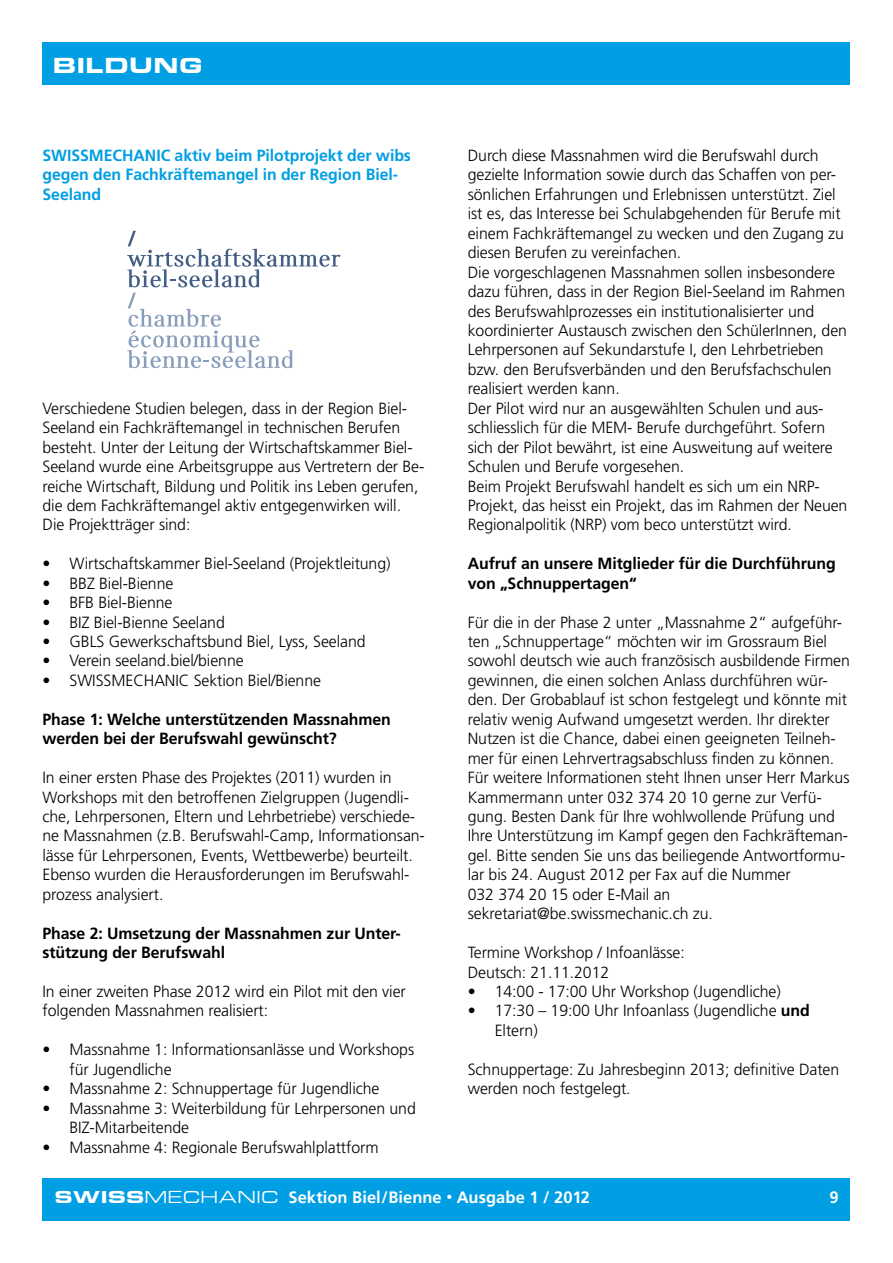
<style>
.page{position:relative;width:893px;height:1263px;background:#fff}
.page>*{position:absolute;margin:0;border:0;box-sizing:border-box;transform-origin:0 0}
.t1{font:700 22.5px "Eurostile MN Extended";letter-spacing:.06em;color:#fff;scale:1.05 1}
.t2{font:700 16.5px "Frutiger";color:#fff}
.t3{font:300 16.2px/19.5px "Frutiger";letter-spacing:-.005em;color:#000}
.t4{font:700 16.2px/19.5px "Frutiger";letter-spacing:-.005em;color:#000}
.t5{font:700 16.2px/19.5px "Frutiger";letter-spacing:-.005em;color:#009ee3}
.s1{font-weight:700}
.s2{font-family:"Eurostile MN Extended";font-size:18px}
.s3{font-family:"Eurostile MN Extended";font-weight:400;font-size:18px}
.s4{font-size:12px}
</style>
<div class="page">
<div style="left:43px;top:43px;width:807px;height:42px;background:#009ee3"></div>
<div style="left:43px;top:1178px;width:807px;height:42px;background:#009ee3"></div>
<svg style="left:127px;top:231px;width:214px;height:56px"></svg>
<svg style="left:127px;top:293px;width:165px;height:75px"></svg>
<h1 class="t1" style="left:53px;top:53px;width:143px">BILDUNG</h1>
<p class="t5" style="left:43px;top:146px;width:370px">SWISSMECHANIC aktiv beim Pilotprojekt der wibs gegen den Fachkräftemangel in der Region Biel-<br>Seeland</p>
<p class="t3" style="left:43px;top:399px;width:383px">Verschiedene Studien belegen, dass in der Region Biel-Seeland ein Fachkräftemangel in technischen Berufen besteht. Unter der Leitung der Wirtschaftskammer Biel-Seeland wurde eine Arbeitsgruppe aus Vertretern der Be&shy;reiche Wirtschaft, Bildung und Politik ins Leben gerufen, die dem Fachkräftemangel aktiv entgegenwirken will.<br>Die Projektträger sind:</p>
<p class="t3" style="left:43px;top:554px;width:350px">• Wirtschaftskammer Biel-Seeland (Projektleitung)</p>
<p class="t3" style="left:43px;top:574px;width:132px">• BBZ Biel-Bienne</p>
<p class="t3" style="left:43px;top:593px;width:131px">• BFB Biel-Bienne</p>
<p class="t3" style="left:43px;top:612px;width:184px">• BIZ Biel-Bienne Seeland</p>
<p class="t3" style="left:43px;top:632px;width:325px">• GBLS Gewerkschaftsbund Biel, Lyss, Seeland</p>
<p class="t3" style="left:43px;top:651px;width:203px">• Verein seeland.biel/bienne</p>
<p class="t3" style="left:43px;top:671px;width:280px">• SWISSMECHANIC Sektion Biel/Bienne</p>
<p class="t4" style="left:43px;top:709px;width:350px">Phase 1: Welche unterstützenden Massnahmen werden bei der Berufswahl gewünscht?</p>
<p class="t3" style="left:43px;top:768px;width:384px">In einer ersten Phase des Projektes (2011) wurden in Workshops mit den betroffenen Zielgruppen (Jugendli&shy;che, Lehrpersonen, Eltern und Lehrbetriebe) verschiede&shy;ne Massnahmen (z.B. Berufswahl-Camp, Informationsan&shy;lässe für Lehrpersonen, Events, Wettbewerbe) beurteilt.<br>Ebenso wurden die Herausforderungen im Berufswahl&shy;prozess analysiert.</p>
<p class="t4" style="left:43px;top:923px;width:360px">Phase 2: Umsetzung der Massnahmen zur Unter&shy;stützung der Berufswahl</p>
<p class="t3" style="left:43px;top:982px;width:365px">In einer zweiten Phase 2012 wird ein Pilot mit den vier folgenden Massnahmen realisiert:</p>
<p class="t3" style="left:70px;top:1040px;width:346px;text-indent:-27px">• Massnahme 1: Informationsanlässe und Workshops für Jugendliche</p>
<p class="t3" style="left:43px;top:1079px;width:338px">• Massnahme 2: Schnuppertage für Jugendliche</p>
<p class="t3" style="left:70px;top:1098px;width:348px;text-indent:-27px">• Massnahme 3: Weiterbildung für Lehrpersonen und<br>BIZ-Mitarbeitende</p>
<p class="t3" style="left:43px;top:1137px;width:338px">• Massnahme 4: Regionale Berufswahlplattform</p>
<p class="t3" style="left:468px;top:146px;width:381px">Durch diese Massnahmen wird die Berufswahl durch gezielte Information sowie durch das Schaffen von per&shy;sönlichen Erfahrungen und Erlebnissen unterstützt. Ziel ist es, das Interesse bei Schulabgehenden für Berufe mit einem Fachkräftemangel zu wecken und den Zugang zu diesen Berufen zu vereinfachen.<br>Die vorgeschlagenen Massnahmen sollen insbesondere dazu führen, dass in der Region Biel-Seeland im Rahmen des Berufswahlprozesses ein institutionalisierter und koordinierter Austausch zwischen den SchülerInnen, den Lehrpersonen auf Sekundarstufe I, den Lehrbetrieben bzw. den Berufsverbänden und den Berufsfachschulen realisiert werden kann.<br>Der Pilot wird nur an ausgewählten Schulen und aus&shy;schliesslich für die MEM- Berufe durchgeführt. Sofern sich der Pilot bewährt, ist eine Ausweitung auf weitere Schulen und Berufe vorgesehen.<br>Beim Projekt Berufswahl handelt es sich um ein NRP-Projekt, das heisst ein Projekt, das im Rahmen der Neuen Regionalpolitik (NRP) vom beco unterstützt wird.</p>
<p class="t4" style="left:468px;top:554px;width:369px">Aufruf an unsere Mitglieder für die Durchführung von „Schnuppertagen“</p>
<p class="t3" style="left:468px;top:612px;width:384px">Für die in der Phase 2 unter „Massnahme 2“ aufgeführ&shy;ten „Schnuppertage“ möchten wir im Grossraum Biel sowohl deutsch wie auch französisch ausbildende Firmen gewinnen, die einen solchen Anlass durchführen wür&shy;den. Der Grobablauf ist schon festgelegt und könnte mit relativ wenig Aufwand umgesetzt werden. Ihr direkter Nutzen ist die Chance, dabei einen geeigneten Teilneh&shy;mer für einen Lehrvertragsabschluss finden zu können.<br>Für weitere Informationen steht Ihnen unser Herr Markus Kammermann unter 032 374 20 10 gerne zur Verfü&shy;gung. Besten Dank für Ihre wohlwollende Prüfung und Ihre Unterstützung im Kampf gegen den Fachkräfteman&shy;gel. Bitte senden Sie uns das beiliegende Antwortformu&shy;lar bis 24. August 2012 per Fax auf die Nummer<br>032 374 20 15 oder E-Mail an sekretariat@be.swissmechanic.ch zu.</p>
<p class="t3" style="left:468px;top:943px;width:218px">Termine Workshop / Infoanlässe:<br>Deutsch: 21.11.2012</p>
<p class="t3" style="left:468px;top:982px;width:315px">• 14:00 - 17:00 Uhr Workshop (Jugendliche)</p>
<p class="t3" style="left:495px;top:1001px;width:317px;text-indent:-27px">• 17:30 – 19:00 Uhr Infoanlass (Jugendliche <span class="s1">und<br></span>Eltern)</p>
<p class="t3" style="left:468px;top:1060px;width:373px">Schnuppertage: Zu Jahresbeginn 2013; definitive Daten werden noch festgelegt.</p>
<p class="t2" style="left:55px;top:1187px;width:536px"><span class="s2">SWISS</span><span class="s3">MECHANIC</span> Sektion Biel/Bienne <span class="s4">•</span> Ausgabe 1 / 2012</p>
<p class="t2" style="left:830px;top:1188px;width:11px">9</p>
</div>
